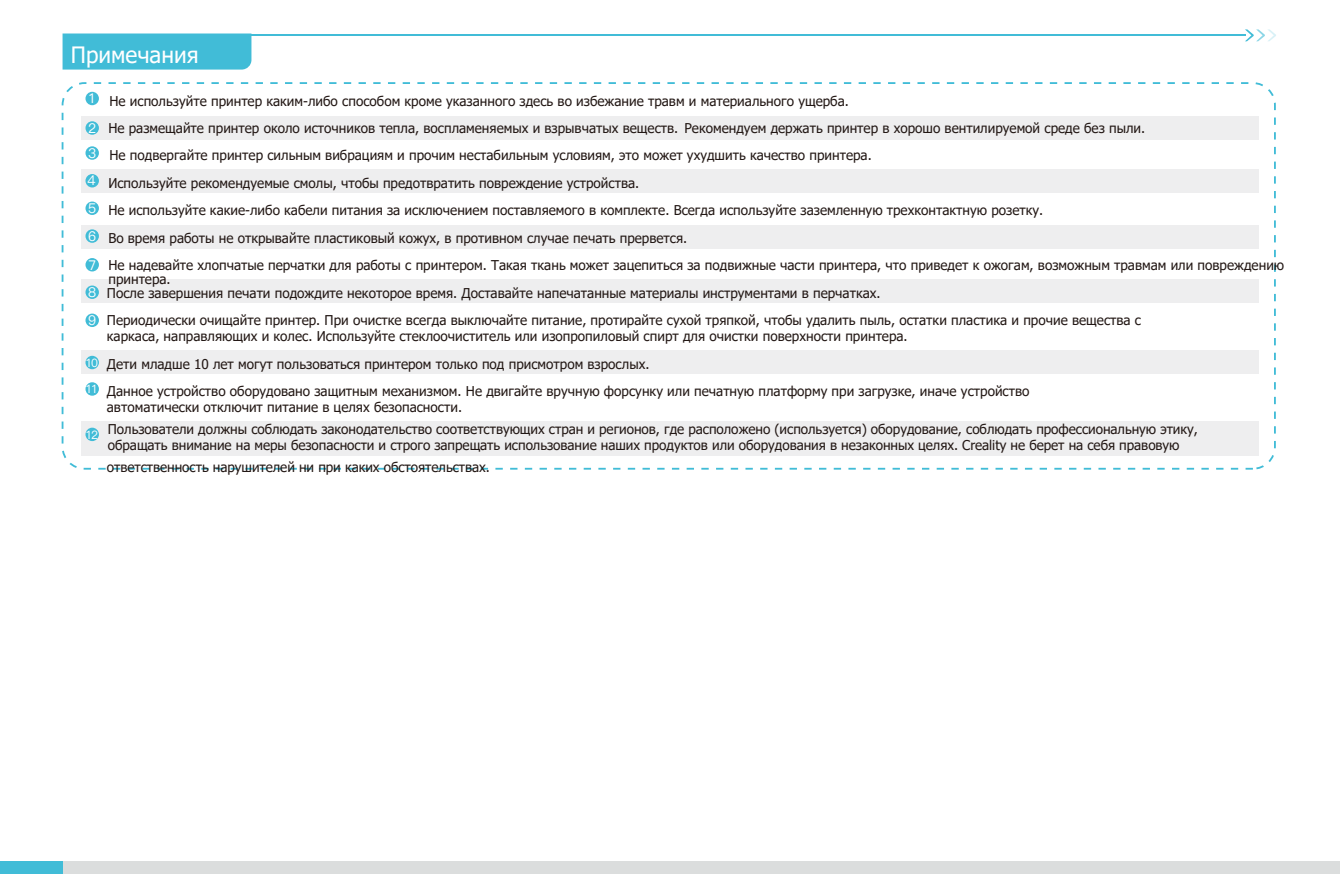
<style>
.page{position:relative;width:1340px;height:893px;background:#fff}
.page>*{position:absolute;margin:0;border:0;box-sizing:border-box;transform-origin:0 0}
.t1{font:22.5px "Tahoma";color:#fff}
.t2{font:13.5px/27.4px "Tahoma";color:#231815}
.t3{font:13.5px/27.7px "Ping Fang SC Medium";color:#fff;text-align:justify}
.t4{font:11.7px "Ping Fang SC Medium";color:#fff}
</style>
<div class="page">
<div style="left:63px;top:34px;width:188px;height:36px;background:#41bcd7"></div>
<div style="left:0;top:861px;width:1339px;height:13px;background:#dbdddd"></div>
<hr style="left:249px;top:35px;width:996px;height:1px;background:#41bcd7">
<svg style="left:1244px;top:29px;width:32px;height:12px"></svg>
<div style="left:81px;top:116px;width:1177px;height:24px;background:#eeeeef"></div>
<div style="left:81px;top:169px;width:1177px;height:24px;background:#eeeeef"></div>
<div style="left:81px;top:225px;width:1177px;height:24px;background:#eeeeef"></div>
<div style="left:81px;top:279px;width:1177px;height:24px;background:#eeeeef"></div>
<div style="left:81px;top:350px;width:1177px;height:24px;background:#eeeeef"></div>
<div style="left:85px;top:92px;width:14px;height:13px;background:#41bcd7;border-radius:50%"></div>
<div style="left:85px;top:121px;width:14px;height:14px;background:#41bcd7;border-radius:50%"></div>
<div style="left:85px;top:146px;width:14px;height:14px;background:#41bcd7;border-radius:50%"></div>
<div style="left:85px;top:174px;width:14px;height:13px;background:#41bcd7;border-radius:50%"></div>
<div style="left:85px;top:202px;width:14px;height:13px;background:#41bcd7;border-radius:50%"></div>
<div style="left:85px;top:229px;width:14px;height:14px;background:#41bcd7;border-radius:50%"></div>
<div style="left:85px;top:258px;width:14px;height:13px;background:#41bcd7;border-radius:50%"></div>
<div style="left:85px;top:286px;width:14px;height:13px;background:#41bcd7;border-radius:50%"></div>
<div style="left:85px;top:314px;width:14px;height:13px;background:#41bcd7;border-radius:50%"></div>
<div style="left:85px;top:356px;width:14px;height:13px;background:#41bcd7;border-radius:50%"></div>
<div style="left:81px;top:422px;width:1177px;height:34px;background:#eeeeef"></div>
<div style="left:85px;top:382px;width:14px;height:14px;background:#41bcd7;border-radius:50%"></div>
<div style="left:85px;top:428px;width:14px;height:13px;background:#41bcd7;border-radius:50%"></div>
<div style="left:0;top:861px;width:63px;height:13px;background:#41bcd7"></div>
<h1 class="t1" style="left:71px;top:39px;width:129px">Примечания</h1>
<p class="t3" style="left:88px;top:84px;width:10px;line-height:29.2px">1<br>2</p>
<p class="t3" style="left:87px;top:139px;width:10px">3<br>4<br>5<br>6</p>
<p class="t3" style="left:88px;top:252px;width:10px">7<br>8<br>9</p>
<p class="t4" style="left:85px;top:356px;width:14px">10</p>
<p class="t2" style="left:108px;top:88px;width:1177px">Не используйте принтер каким-либо способом кроме указанного здесь во избежание травм и материального ущерба.<br>Не размещайте принтер около источников тепла, воспламеняемых и взрывчатых веществ. Рекомендуем держать принтер в хорошо вентилируемой среде без пыли.<br>Не подвергайте принтер сильным вибрациям и прочим нестабильным условиям, это может ухудшить качество принтера.<br>Используйте рекомендуемые смолы, чтобы предотвратить повреждение устройства.<br>Не используйте какие-либо кабели питания за исключением поставляемого в комплекте. Всегда используйте заземленную трехконтактную розетку.<br>Во время работы не открывайте пластиковый кожух, в противном случае печать прервется.<br>Не надевайте хлопчатые перчатки для работы с принтером. Такая ткань может зацепиться за подвижные части принтера, что приведет к ожогам, возможным травмам или повреждению</p>
<p class="t2" style="left:107px;top:273px;width:775px;line-height:14px">принтера.<br>После завершения печати подождите некоторое время. Доставайте напечатанные материалы инструментами в перчатках.</p>
<p class="t2" style="left:107px;top:313px;width:1035px;line-height:15.8px">Периодически очищайте принтер. При очистке всегда выключайте питание, протирайте сухой тряпкой, чтобы удалить пыль, остатки пластика и прочие вещества с каркаса, направляющих и колес. Используйте стеклоочиститель или изопропиловый спирт для очистки поверхности принтера.</p>
<p class="t2" style="left:107px;top:351px;width:544px">Дети младше 10 лет могут пользоваться принтером только под присмотром взрослых.</p>
<p class="t4" style="left:85px;top:382px;width:14px">11</p>
<p class="t4" style="left:85px;top:428px;width:14px">12</p>
<p class="t2" style="left:107px;top:384px;width:924px;line-height:15.8px">Данное устройство оборудовано защитным механизмом. Не двигайте вручную форсунку или печатную платформу при загрузке, иначе устройство автоматически отключит питание в целях безопасности.</p>
<p class="t2" style="left:108px;top:422px;width:1091px;line-height:16.2px">Пользователи должны соблюдать законодательство соответствующих стран и регионов, где расположено (используется) оборудование, соблюдать профессиональную этику, обращать внимание на меры безопасности и строго запрещать использование наших продуктов или оборудования в незаконных целях. Creality не берет на себя правовую</p>
<p class="t2" style="left:107px;top:454px;width:384px">ответственность нарушителей ни при каких обстоятельствах.</p>
</div>
